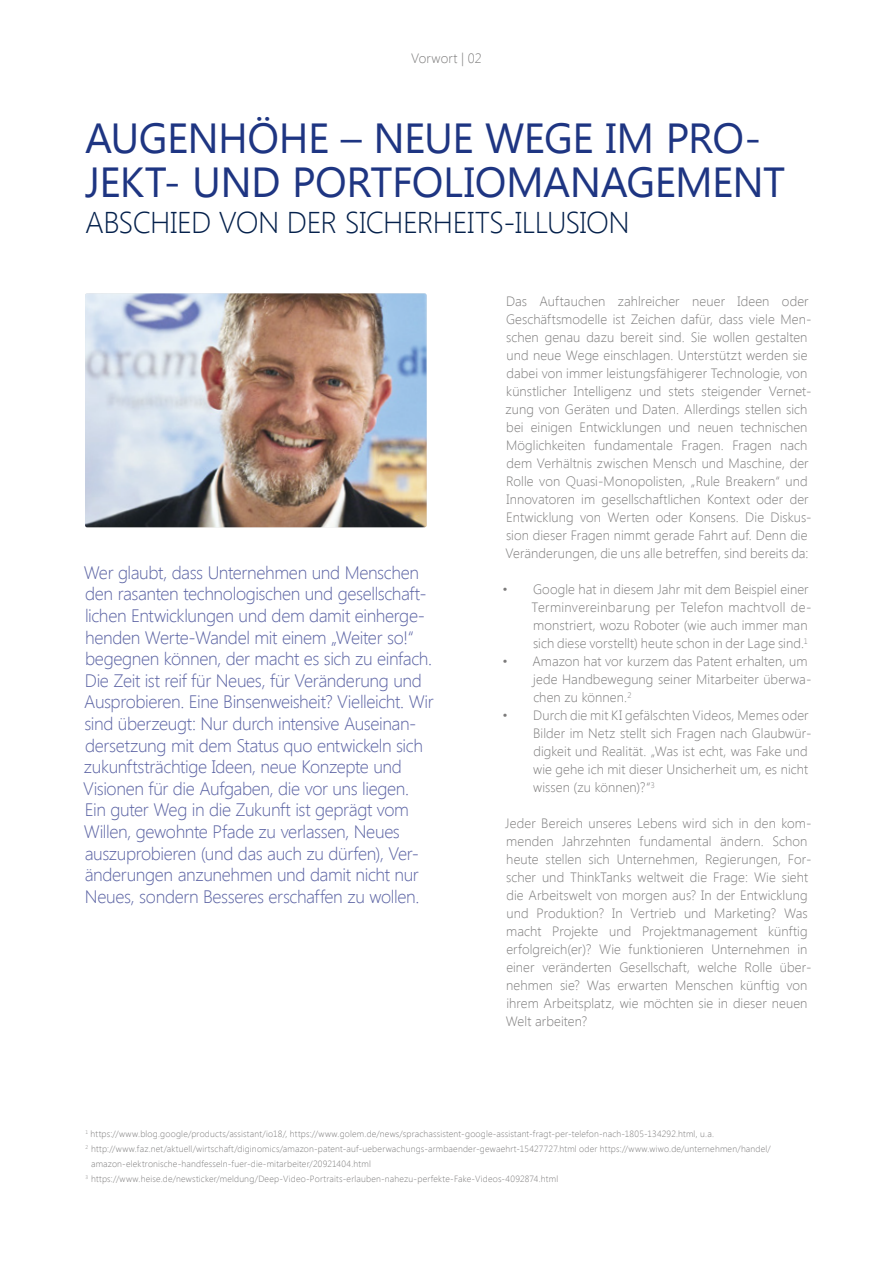
<style>
.page{position:relative;width:893px;height:1263px;background:#fff}
.page>*{position:absolute;margin:0;border:0;box-sizing:border-box;transform-origin:0 0}
.t1{font:42px/43.5px "Segoe UI";letter-spacing:-.015em;color:#1e3582}
.t2{font:300 30px "Segoe UI";letter-spacing:-.02em;color:#04204b}
.t3{font:300 18px/21.6px "Segoe UI";letter-spacing:-.02em;color:#5c64a4}
.t4{font:300 13.5px/18px "Segoe UI";letter-spacing:.005em;color:#7c7b7b}
.t5{font:300 9px "Segoe UI";letter-spacing:.02em;color:#7c7b7b}
</style>
<div class="page">
<img style="left:85px;top:293px;width:342px;height:234px">
<p class="t4" style="left:411px;top:49px;width:72px">Vorwort | 02</p>
<h1 class="t1" style="left:85px;top:115px;width:702px">AUGENHÖHE – NEUE WEGE IM PRO-<br>JEKT- UND PORTFOLIOMANAGEMENT</h1>
<h2 class="t2" style="left:85px;top:201px;width:546px">ABSCHIED VON DER SICHERHEITS-ILLUSION</h2>
<p class="t3" style="left:83px;top:561px;width:352px">Wer glaubt, dass Unternehmen und Menschen den rasanten technologischen und gesellschaft&shy;lichen Entwicklungen und dem damit einherge&shy;henden Werte-Wandel mit einem „Weiter so!“ begegnen können, der macht es sich zu einfach.<br>Die Zeit ist reif für Neues, für Veränderung und Ausprobieren. Eine Binsenweisheit? Vielleicht. Wir sind überzeugt: Nur durch intensive Auseinan&shy;dersetzung mit dem Status quo entwickeln sich zukunftsträchtige Ideen, neue Konzepte und Visionen für die Aufgaben, die vor uns liegen.<br>Ein guter Weg in die Zukunft ist geprägt vom Willen, gewohnte Pfade zu verlassen, Neues auszuprobieren (und das auch zu dürfen), Ver&shy;änderungen anzunehmen und damit nicht nur Neues, sondern Besseres erschaffen zu wollen.</p>
<p class="t4" style="left:505px;top:292px;width:308px">Das Auftauchen zahlreicher neuer Ideen oder Geschäftsmodelle ist Zeichen dafür, dass viele Men&shy;schen genau dazu bereit sind. Sie wollen gestalten und neue Wege einschlagen. Unterstützt werden sie dabei von immer leistungsfähigerer Technologie, von künstlicher Intelligenz und stets steigender Vernet&shy;zung von Geräten und Daten. Allerdings stellen sich bei einigen Entwicklungen und neuen technischen Möglichkeiten fundamentale Fragen. Fragen nach dem Verhältnis zwischen Mensch und Maschine, der Rolle von Quasi-Monopolisten, „Rule Breakern“ und Innovatoren im gesellschaftlichen Kontext oder der Entwicklung von Werten oder Konsens. Die Diskus&shy;sion dieser Fragen nimmt gerade Fahrt auf. Denn die Veränderungen, die uns alle betreffen, sind bereits da:</p>
<p class="t4" style="left:532px;top:580px;width:281px;text-indent:-29px">• Google hat in diesem Jahr mit dem Beispiel einer Terminvereinbarung per Telefon machtvoll de&shy;monstriert, wozu Roboter (wie auch immer man sich diese vorstellt) heute schon in der Lage sind.<sup>1</sup></p>
<p class="t4" style="left:533px;top:652px;width:280px;text-indent:-31px">• Amazon hat vor kurzem das Patent erhalten, um jede Handbewegung seiner Mitarbeiter überwa&shy;chen zu können.<sup>2</sup></p>
<p class="t4" style="left:533px;top:706px;width:280px;text-indent:-31px">• Durch die mit KI gefälschten Videos, Memes oder Bilder im Netz stellt sich Fragen nach Glaubwür&shy;digkeit und Realität. „Was ist echt, was Fake und wie gehe ich mit dieser Unsicherheit um, es nicht wissen (zu können)?“<sup>3</sup></p>
<p class="t4" style="left:505px;top:814px;width:308px">Jeder Bereich unseres Lebens wird sich in den kom&shy;menden Jahrzehnten fundamental ändern. Schon heute stellen sich Unternehmen, Regierungen, For&shy;scher und ThinkTanks weltweit die Frage: Wie sieht die Arbeitswelt von morgen aus? In der Entwicklung und Produktion? In Vertrieb und Marketing? Was macht Projekte und Projektmanagement künftig erfolgreich(er)? Wie funktionieren Unternehmen in einer veränderten Gesellschaft, welche Rolle über&shy;nehmen sie? Was erwarten Menschen künftig von ihrem Arbeitsplatz, wie möchten sie in dieser neuen Welt arbeiten?</p>
<p class="t5" style="left:85px;top:1127px;width:630px"><sup>1</sup> https://www.blog.google/products/assistant/io18/, https://www.golem.de/news/sprachassistent-google-assistant-fragt-per-telefon-nach-1805-134292.html, u.a.</p>
<p class="t5" style="left:86px;top:1142px;width:687px"><sup>2</sup> http://www.faz.net/aktuell/wirtschaft/diginomics/amazon-patent-auf-ueberwachungs-armbaender-gewaehrt-15427727.html oder https://www.wiwo.de/unternehmen/handel/</p>
<p class="t5" style="left:91px;top:1157px;width:281px">amazon-elektronische-handfesseln-fuer-die-mitarbeiter/20921404.html</p>
<p class="t5" style="left:86px;top:1172px;width:474px"><sup>3</sup> https://www.heise.de/newsticker/meldung/Deep-Video-Portraits-erlauben-nahezu-perfekte-Fake-Videos-4092874.html</p>
</div>
